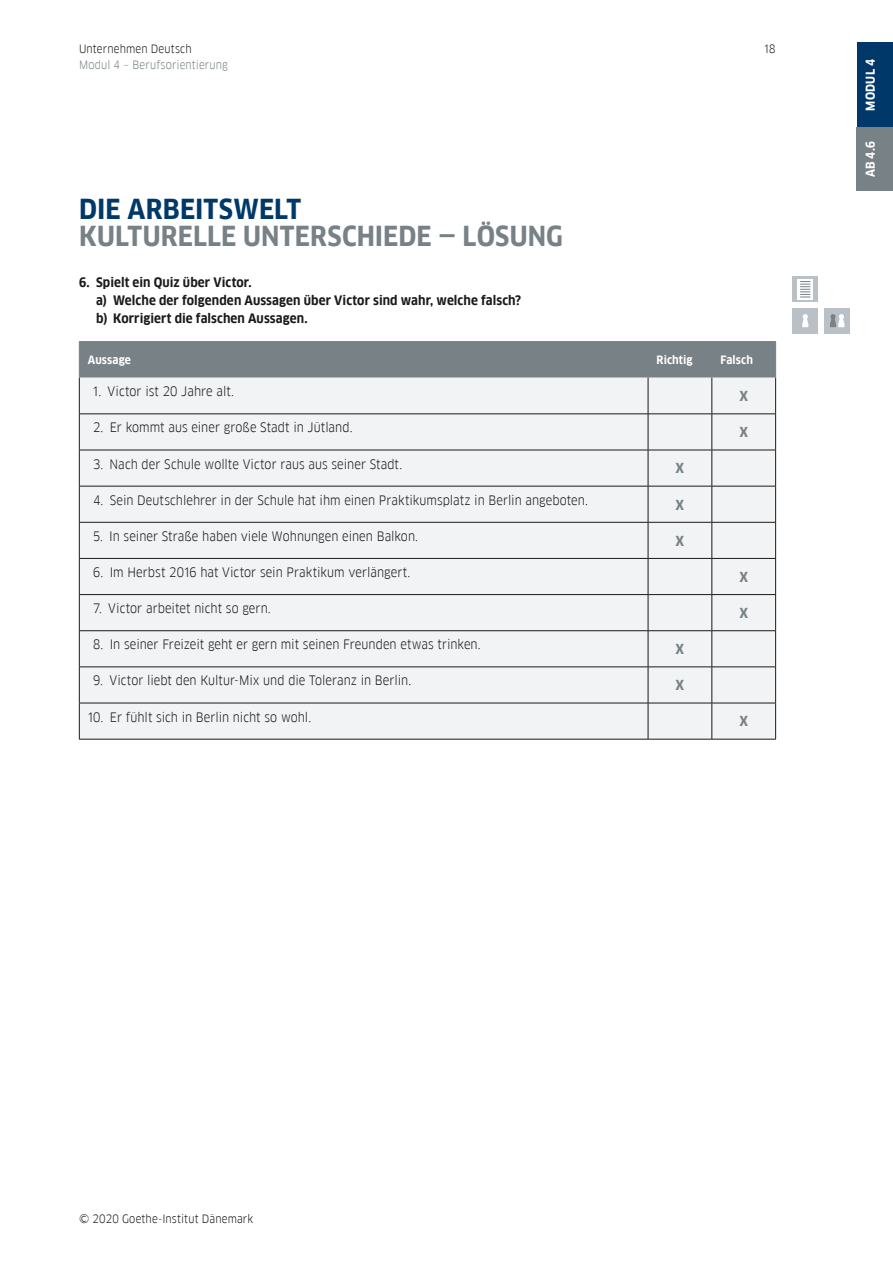
<style>
.page{position:relative;width:893px;height:1263px;background:#fff}
.page>*{position:absolute;margin:0;border:0;box-sizing:border-box;transform-origin:0 0}
.t1{font:700 27px "Goethe FF Clan";letter-spacing:.005em;color:#778186}
.t2{font:700 27px "Goethe FF Clan";letter-spacing:.005em;color:#003969}
.t3{font:700 13.5px "Goethe FF Clan";color:#778186}
.t4{font:12.75px "Goethe FF Clan";color:#1a1a18}
.t5{font:700 12.75px/18px "Goethe FF Clan";letter-spacing:.005em;color:#1a1a18}
.t6{font:700 12px "Goethe FF Clan";letter-spacing:.025em;color:#fff}
.t7{font:11.25px "Goethe FF Clan";letter-spacing:.01em;color:#1a1a18}
.t8{font:11.25px "Goethe FF Clan";letter-spacing:.01em;color:#778186}
.t9{font:700 11.25px "Goethe FF Clan";letter-spacing:.01em;color:#fff}
</style>
<div class="page">
<div style="left:792px;top:276px;width:26px;height:26px;background:#bac1c6"></div>
<div style="left:797px;top:289px;width:16px;height:11px;background:#fff"></div>
<div style="left:797px;top:279px;width:16px;height:10px;background:#fff"></div>
<svg style="left:800px;top:281px;width:10px;height:17px"></svg>
<div style="left:792px;top:308px;width:26px;height:25px;background:#bac1c6"></div>
<svg style="left:802px;top:314px;width:6px;height:13px"></svg>
<div style="left:824px;top:308px;width:26px;height:25px;background:#bac1c6"></div>
<svg style="left:830px;top:314px;width:14px;height:13px"></svg>
<div style="left:80px;top:342px;width:695px;height:36px;background:#778186"></div>
<div style="left:80px;top:378px;width:695px;height:361px;background:#f1f3f4"></div>
<hr style="left:79px;top:378px;width:1px;height:36px;background:#1a1a18">
<hr style="left:648px;top:378px;width:1px;height:36px;background:#1a1a18">
<hr style="left:712px;top:378px;width:1px;height:36px;background:#1a1a18">
<hr style="left:775px;top:378px;width:1px;height:36px;background:#1a1a18">
<hr style="left:79px;top:414px;width:569px;height:1px;background:#1a1a18">
<hr style="left:79px;top:414px;width:1px;height:36px;background:#1a1a18">
<hr style="left:648px;top:414px;width:64px;height:1px;background:#1a1a18">
<hr style="left:648px;top:414px;width:1px;height:36px;background:#1a1a18">
<hr style="left:712px;top:414px;width:64px;height:1px;background:#1a1a18">
<hr style="left:712px;top:414px;width:1px;height:36px;background:#1a1a18">
<hr style="left:775px;top:414px;width:1px;height:36px;background:#1a1a18">
<hr style="left:79px;top:450px;width:569px;height:1px;background:#1a1a18">
<hr style="left:79px;top:450px;width:1px;height:36px;background:#1a1a18">
<hr style="left:648px;top:450px;width:64px;height:1px;background:#1a1a18">
<hr style="left:648px;top:450px;width:1px;height:36px;background:#1a1a18">
<hr style="left:712px;top:450px;width:64px;height:1px;background:#1a1a18">
<hr style="left:712px;top:450px;width:1px;height:36px;background:#1a1a18">
<hr style="left:775px;top:450px;width:1px;height:36px;background:#1a1a18">
<hr style="left:79px;top:486px;width:569px;height:1px;background:#1a1a18">
<hr style="left:79px;top:486px;width:1px;height:36px;background:#1a1a18">
<hr style="left:648px;top:486px;width:64px;height:1px;background:#1a1a18">
<hr style="left:648px;top:486px;width:1px;height:36px;background:#1a1a18">
<hr style="left:712px;top:486px;width:64px;height:1px;background:#1a1a18">
<hr style="left:712px;top:486px;width:1px;height:36px;background:#1a1a18">
<hr style="left:775px;top:486px;width:1px;height:36px;background:#1a1a18">
<hr style="left:79px;top:522px;width:569px;height:1px;background:#1a1a18">
<hr style="left:79px;top:522px;width:1px;height:36px;background:#1a1a18">
<hr style="left:648px;top:522px;width:64px;height:1px;background:#1a1a18">
<hr style="left:648px;top:522px;width:1px;height:36px;background:#1a1a18">
<hr style="left:712px;top:522px;width:64px;height:1px;background:#1a1a18">
<hr style="left:712px;top:522px;width:1px;height:36px;background:#1a1a18">
<hr style="left:775px;top:522px;width:1px;height:36px;background:#1a1a18">
<hr style="left:79px;top:558px;width:569px;height:1px;background:#1a1a18">
<hr style="left:79px;top:559px;width:1px;height:35px;background:#1a1a18">
<hr style="left:648px;top:558px;width:64px;height:1px;background:#1a1a18">
<hr style="left:648px;top:559px;width:1px;height:35px;background:#1a1a18">
<hr style="left:712px;top:558px;width:64px;height:1px;background:#1a1a18">
<hr style="left:712px;top:559px;width:1px;height:35px;background:#1a1a18">
<hr style="left:775px;top:559px;width:1px;height:35px;background:#1a1a18">
<hr style="left:79px;top:594px;width:569px;height:1px;background:#1a1a18">
<hr style="left:79px;top:595px;width:1px;height:35px;background:#1a1a18">
<hr style="left:648px;top:594px;width:64px;height:1px;background:#1a1a18">
<hr style="left:648px;top:595px;width:1px;height:35px;background:#1a1a18">
<hr style="left:712px;top:594px;width:64px;height:1px;background:#1a1a18">
<hr style="left:712px;top:595px;width:1px;height:35px;background:#1a1a18">
<hr style="left:775px;top:595px;width:1px;height:35px;background:#1a1a18">
<hr style="left:79px;top:630px;width:569px;height:1px;background:#1a1a18">
<hr style="left:79px;top:631px;width:1px;height:36px;background:#1a1a18">
<hr style="left:648px;top:630px;width:64px;height:1px;background:#1a1a18">
<hr style="left:648px;top:631px;width:1px;height:36px;background:#1a1a18">
<hr style="left:712px;top:630px;width:64px;height:1px;background:#1a1a18">
<hr style="left:712px;top:631px;width:1px;height:36px;background:#1a1a18">
<hr style="left:775px;top:631px;width:1px;height:36px;background:#1a1a18">
<hr style="left:79px;top:667px;width:569px;height:1px;background:#1a1a18">
<hr style="left:79px;top:667px;width:1px;height:36px;background:#1a1a18">
<hr style="left:648px;top:667px;width:64px;height:1px;background:#1a1a18">
<hr style="left:648px;top:667px;width:1px;height:36px;background:#1a1a18">
<hr style="left:712px;top:667px;width:64px;height:1px;background:#1a1a18">
<hr style="left:712px;top:667px;width:1px;height:36px;background:#1a1a18">
<hr style="left:775px;top:667px;width:1px;height:36px;background:#1a1a18">
<hr style="left:79px;top:703px;width:569px;height:1px;background:#1a1a18">
<hr style="left:79px;top:703px;width:1px;height:36px;background:#1a1a18">
<hr style="left:648px;top:703px;width:64px;height:1px;background:#1a1a18">
<hr style="left:648px;top:703px;width:1px;height:36px;background:#1a1a18">
<hr style="left:712px;top:703px;width:64px;height:1px;background:#1a1a18">
<hr style="left:712px;top:703px;width:1px;height:36px;background:#1a1a18">
<hr style="left:775px;top:703px;width:1px;height:36px;background:#1a1a18">
<hr style="left:79px;top:739px;width:569px;height:1px;background:#1a1a18">
<hr style="left:648px;top:739px;width:64px;height:1px;background:#1a1a18">
<hr style="left:712px;top:739px;width:64px;height:1px;background:#1a1a18">
<hr style="left:79px;top:341px;width:569px;height:1px;background:#778186">
<hr style="left:79px;top:342px;width:1px;height:36px;background:#778186">
<hr style="left:648px;top:341px;width:64px;height:1px;background:#778186">
<hr style="left:648px;top:342px;width:1px;height:36px;background:#778186">
<hr style="left:712px;top:341px;width:64px;height:1px;background:#778186">
<hr style="left:712px;top:342px;width:1px;height:36px;background:#778186">
<hr style="left:775px;top:342px;width:1px;height:36px;background:#778186">
<div style="left:857px;top:43px;width:36px;height:85px;background:#003969"></div>
<div style="left:857px;top:128px;width:36px;height:63px;background:#778186"></div>
<p class="t7" style="left:79px;top:42px;width:114px">Unternehmen Deutsch</p>
<p class="t8" style="left:79px;top:58px;width:150px">Modul 4 – Berufsorientierung</p>
<p class="t7" style="left:764px;top:42px;width:13px">18</p>
<h1 class="t2" style="left:79px;top:193px;width:224px">DIE ARBEITSWELT</h1>
<h1 class="t1" style="left:79px;top:220px;width:485px">KULTURELLE UNTERSCHIEDE — LÖSUNG</h1>
<p class="t5" style="left:96px;top:274px;width:427px;text-indent:-17px">6. Spielt ein Quiz über Victor.<br>a) Welche der folgenden Aussagen über Victor sind wahr, welche falsch? b) Korrigiert die falschen Aussagen.</p>
<p class="t9" style="left:88px;top:353px;width:45px">Aussage</p>
<p class="t9" style="left:657px;top:353px;width:38px">Richtig</p>
<p class="t9" style="left:720px;top:353px;width:34px">Falsch</p>
<p class="t4" style="left:93px;top:384px;width:143px">1. Victor ist 20 Jahre alt.</p>
<p class="t3" style="left:739px;top:388px;width:10px">X</p>
<p class="t4" style="left:93px;top:420px;width:261px">2. Er kommt aus einer große Stadt in Jütland.</p>
<p class="t3" style="left:739px;top:424px;width:10px">X</p>
<p class="t4" style="left:93px;top:456px;width:311px">3. Nach der Schule wollte Victor raus aus seiner Stadt.</p>
<p class="t3" style="left:676px;top:461px;width:10px">X</p>
<p class="t4" style="left:93px;top:492px;width:496px">4. Sein Deutschlehrer in der Schule hat ihm einen Praktikumsplatz in Berlin angeboten.</p>
<p class="t3" style="left:676px;top:497px;width:10px">X</p>
<p class="t4" style="left:93px;top:528px;width:327px">5. In seiner Straße haben viele Wohnungen einen Balkon.</p>
<p class="t3" style="left:676px;top:533px;width:10px">X</p>
<p class="t4" style="left:93px;top:565px;width:319px">6. Im Herbst 2016 hat Victor sein Praktikum verlängert.</p>
<p class="t3" style="left:739px;top:569px;width:10px">X</p>
<p class="t4" style="left:93px;top:601px;width:179px">7. Victor arbeitet nicht so gern.</p>
<p class="t3" style="left:739px;top:605px;width:10px">X</p>
<p class="t4" style="left:93px;top:637px;width:389px">8. In seiner Freizeit geht er gern mit seinen Freunden etwas trinken.</p>
<p class="t3" style="left:676px;top:641px;width:10px">X</p>
<p class="t4" style="left:93px;top:673px;width:320px">9. Victor liebt den Kultur-Mix und die Toleranz in Berlin.</p>
<p class="t3" style="left:676px;top:677px;width:10px">X</p>
<p class="t4" style="left:88px;top:709px;width:225px">10. Er fühlt sich in Berlin nicht so wohl.</p>
<p class="t3" style="left:739px;top:714px;width:10px">X</p>
<p class="t6" style="left:863px;top:111px;width:53px;rotate:-90deg">MODUL 4</p>
<p class="t6" style="left:863px;top:177px;width:38px;rotate:-90deg">AB 4.6</p>
<p class="t7" style="left:79px;top:1212px;width:176px">© 2020 Goethe-Institut Dänemark</p>
</div>
